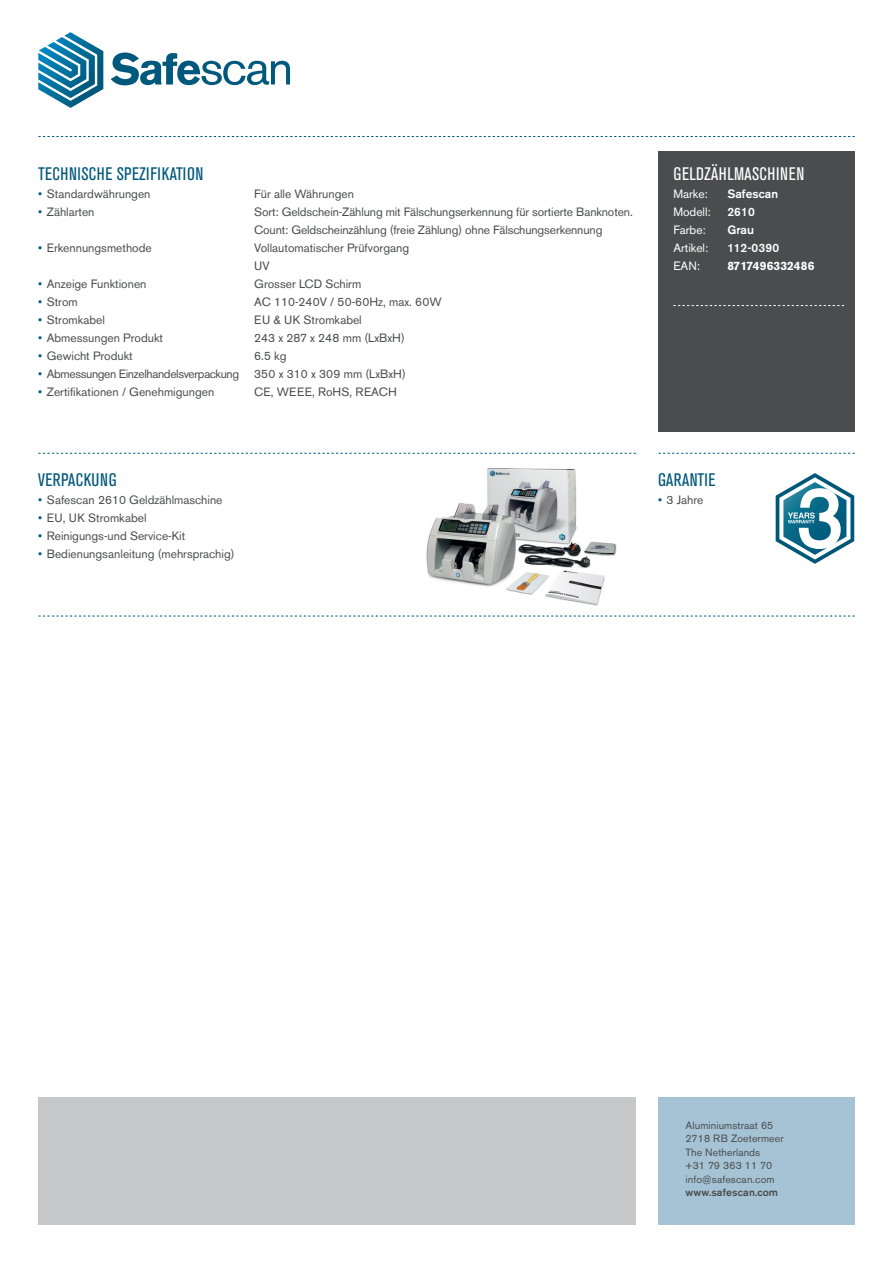
<style>
.page{position:relative;width:893px;height:1263px;background:#fff}
.page>*{position:absolute;margin:0;border:0;box-sizing:border-box;transform-origin:0 0}
.t1{font:condensed 18px "Akzidenz Grotesk BE";letter-spacing:.02em;color:#005879}
.Tabel_kop{font:condensed 18px "Akzidenz Grotesk BE";letter-spacing:.02em;color:#fff}
.Specs{font:12px/18px "Akzidenz Grotesk BE";color:#4b4c4d}
.Specs-2{font:12px "Akzidenz Grotesk BE";letter-spacing:-.03em;color:#4b4c4d}
.t2{font:12px "Akzidenz Grotesk BE";color:#fff}
.t3{font:500 12px "Akzidenz Grotesk BE";color:#fff}
.Specs-3{font:12px "Akzidenz Grotesk BE";letter-spacing:.02em;color:#4b4c4d}
.t4{font:700 12px "Akzidenz Grotesk BE";color:#fff}
.t5{font:10.5px "Akzidenz Grotesk BE";letter-spacing:.01em;color:#4b4c4d}
.t6{font:500 10.5px "Akzidenz Grotesk BE";letter-spacing:.01em;color:#4b4c4d}
.s1{color:#005879}
</style>
<div class="page">
<svg style="left:38px;top:32px;width:65px;height:76px"></svg>
<svg style="left:111px;top:53px;width:179px;height:32px"></svg>
<div style="left:38px;top:1097px;width:598px;height:128px;background:#c7c8ca"></div>
<svg style="left:776px;top:473px;width:78px;height:91px"></svg>
<div style="left:659px;top:151px;width:196px;height:281px;background:#4b4c4d"></div>
<svg style="left:38px;top:453px;width:598px;height:1px"></svg>
<svg style="left:659px;top:453px;width:196px;height:1px"></svg>
<svg style="left:38px;top:616px;width:817px;height:1px"></svg>
<svg style="left:38px;top:136px;width:817px;height:1px"></svg>
<svg style="left:673px;top:305px;width:171px;height:1px"></svg>
<div style="left:659px;top:1097px;width:196px;height:128px;background:#a5c3d5"></div>
<img style="left:426px;top:468px;width:191px;height:138px">
<p class="t1" style="left:38px;top:164px;width:167px">TECHNISCHE SPEZIFIKATION</p>
<p class="Specs" style="left:38px;top:185px;width:114px"><span class="s1">•</span> Standardwährungen</p>
<p class="Specs" style="left:254px;top:185px;width:101px">Für alle Währungen</p>
<p class="Specs" style="left:38px;top:203px;width:58px"><span class="s1">•</span> Zählarten</p>
<p class="Specs" style="left:254px;top:203px;width:380px">Sort: Geldschein-Zählung mit Fälschungserkennung für sortierte Banknoten.<br>Count: Geldscheinzählung (freie Zählung) ohne Fälschungserkennung</p>
<p class="Specs" style="left:38px;top:239px;width:115px"><span class="s1">•</span> Erkennungsmethode</p>
<p class="Specs" style="left:254px;top:239px;width:156px">Vollautomatischer Prüfvorgang</p>
<p class="Specs" style="left:254px;top:257px;width:17px">UV</p>
<p class="Specs" style="left:38px;top:275px;width:110px"><span class="s1">•</span> Anzeige Funktionen</p>
<p class="Specs" style="left:254px;top:275px;width:109px">Grosser LCD Schirm</p>
<p class="Specs" style="left:38px;top:293px;width:41px"><span class="s1">•</span> Strom</p>
<p class="Specs" style="left:254px;top:293px;width:189px">AC 110-240V / 50-60Hz, max. 60W</p>
<p class="Specs" style="left:38px;top:311px;width:68px"><span class="s1">•</span> Stromkabel</p>
<p class="Specs" style="left:254px;top:311px;width:109px">EU &amp; UK Stromkabel</p>
<p class="Specs" style="left:38px;top:329px;width:126px"><span class="s1">•</span> Abmessungen Produkt</p>
<p class="Specs" style="left:254px;top:329px;width:152px">243 x 287 x 248 mm (LxBxH)</p>
<p class="Specs" style="left:38px;top:347px;width:96px"><span class="s1">•</span> Gewicht Produkt</p>
<p class="Specs" style="left:254px;top:347px;width:34px">6.5 kg</p>
<p class="Specs-2" style="left:38px;top:367px;width:369px"><span class="s1">•</span> Abmessungen Einzelhandelsverpackung 350 x 310 x 309 mm (LxBxH)</p>
<p class="Specs" style="left:38px;top:383px;width:178px"><span class="s1">•</span> Zertifikationen / Genehmigungen</p>
<p class="Specs-3" style="left:254px;top:385px;width:144px">CE, WEEE, RoHS, REACH</p>
<p class="Tabel_kop" style="left:673px;top:164px;width:132px">GELDZÄHLMASCHINEN</p>
<p class="t2" style="left:673px;top:187px;width:36px">Marke:</p>
<p class="t3" style="left:727px;top:186px;width:52px">Safescan</p>
<p class="t2" style="left:673px;top:205px;width:39px">Modell:</p>
<p class="t3" style="left:727px;top:204px;width:29px">2610</p>
<p class="t2" style="left:673px;top:223px;width:34px">Farbe:</p>
<p class="t3" style="left:727px;top:222px;width:28px">Grau</p>
<p class="t2" style="left:673px;top:241px;width:37px">Artikel:</p>
<p class="t3" style="left:727px;top:240px;width:53px">112-0390</p>
<p class="t2" style="left:673px;top:259px;width:28px">EAN:</p>
<p class="t4" style="left:727px;top:259px;width:89px">8717496332486</p>
<p class="t1" style="left:38px;top:470px;width:80px">VERPACKUNG</p>
<p class="Specs" style="left:38px;top:491px;width:186px"><span class="s1">•</span> Safescan 2610 Geldzählmaschine</p>
<p class="Specs" style="left:38px;top:509px;width:110px"><span class="s1">•</span> EU, UK Stromkabel</p>
<p class="Specs" style="left:38px;top:527px;width:149px"><span class="s1">•</span> Reinigungs-und Service-Kit</p>
<p class="Specs" style="left:38px;top:545px;width:198px"><span class="s1">•</span> Bedienungsanleitung (mehrsprachig)</p>
<p class="t1" style="left:658px;top:470px;width:59px">GARANTIE</p>
<p class="Specs" style="left:658px;top:491px;width:47px"><span class="s1">•</span> 3 Jahre</p>
<p class="t5" style="left:686px;top:1118px;width:89px">Aluminiumstraat 65</p>
<p class="t5" style="left:686px;top:1132px;width:100px">2718 RB Zoetermeer</p>
<p class="t5" style="left:686px;top:1145px;width:76px">The Netherlands</p>
<p class="t5" style="left:686px;top:1159px;width:88px">+31 79 363 11 70</p>
<p class="t5" style="left:686px;top:1172px;width:90px">info@safescan.com</p>
<p class="t6" style="left:686px;top:1186px;width:94px">www.safescan.com</p>
</div>
